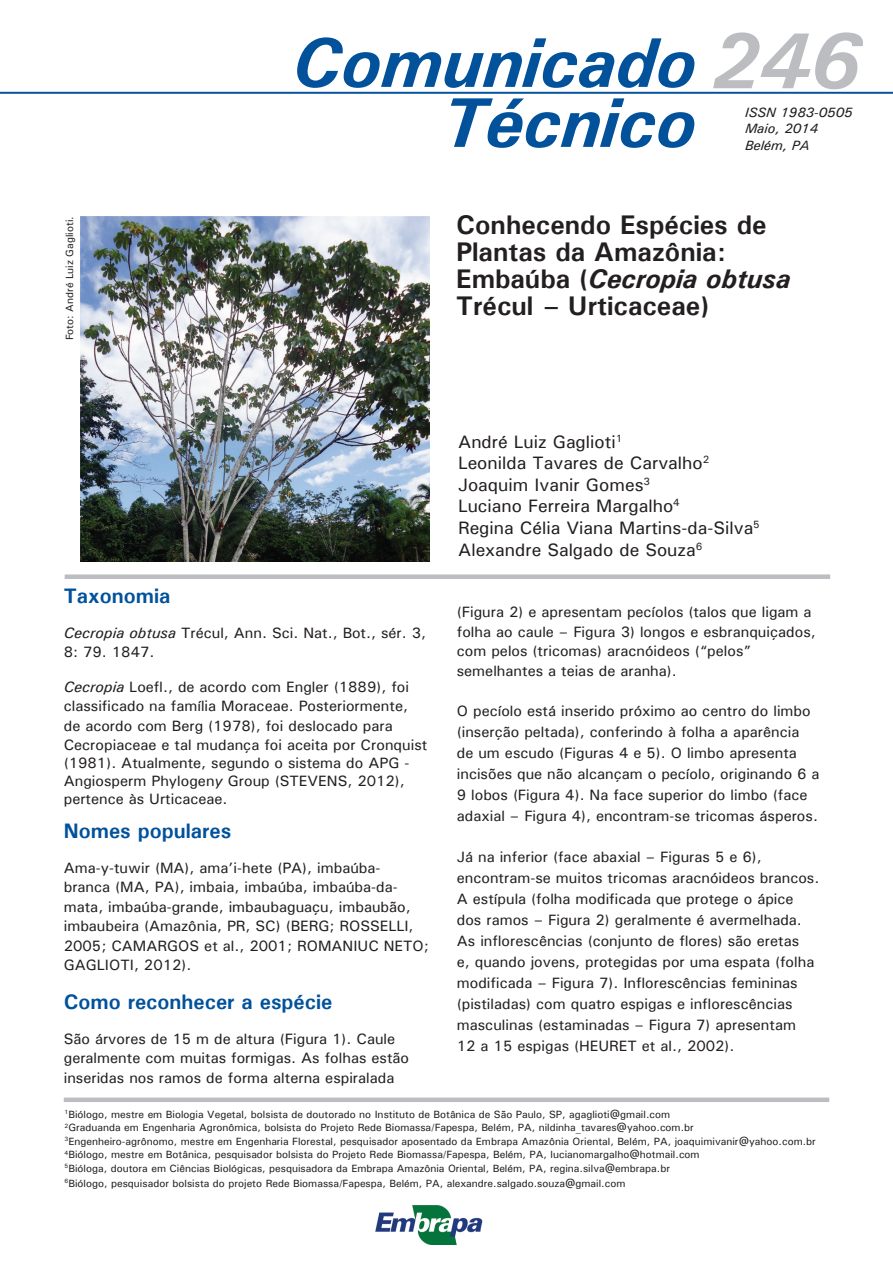
<style>
.page{position:relative;width:893px;height:1263px;background:#fff}
.page>*{position:absolute;margin:0;border:0;box-sizing:border-box;transform-origin:0 0}
.t1{font:italic 700 79.5px "Univers";color:#bcbdc0}
.t2{font:italic 700 70.5px/60px "Univers";color:#01519b;text-align:right}
.t3{font:700 27px/27px "Univers";color:#231f20}
.t4{font:700 21px "Univers";color:#01519b}
.t5{font:500 18px/21.6px "Univers";color:#231f20}
.t6{font:500 15px/19.5px "Univers";color:#231f20}
.t7{font:italic 500 13.5px/16.5px "Univers";color:#231f20}
.t8{font:500 10.5px/13.5px "Univers";color:#231f20}
.s1{font-style:italic}
</style>
<div class="page">
<div style="left:65px;top:574px;width:765px;height:5px;background:#bcbdc0"></div>
<div style="left:64px;top:1097px;width:765px;height:5px;background:#bcbdc0"></div>
<hr style="left:0;top:92px;width:893px;height:2px;background:#01519b">
<img style="left:81px;top:217px;width:348px;height:344px">
<img style="left:375px;top:1205px;width:108px;height:39px">
<p class="t8" style="left:63px;top:340px;width:126px;rotate:-90deg">Foto: André Luiz Gaglioti.</p>
<h2 class="t2" style="left:292px;top:31px;width:406px">Comunicado<br>Técnico</h2>
<h1 class="t1" style="left:710px;top:11px;width:151px">246</h1>
<p class="t7" style="left:745px;top:104px;width:109px">ISSN 1983-0505<br>Maio, 2014<br>Belém, PA</p>
<h3 class="t3" style="left:456px;top:210px;width:336px">Conhecendo Espécies de<br>Plantas da Amazônia:<br>Embaúba (<span class="s1">Cecropia obtusa<br></span>Trécul – Urticaceae)</h3>
<p class="t5" style="left:458px;top:430px;width:303px">André Luiz Gaglioti<sup>1<br></sup>Leonilda Tavares de Carvalho<sup>2<br></sup>Joaquim Ivanir Gomes<sup>3<br></sup>Luciano Ferreira Margalho<sup>4<br></sup>Regina Célia Viana Martins-da-Silva<sup>5<br></sup>Alexandre Salgado de Souza<sup>6</sup></p>
<h3 class="t4" style="left:64px;top:583px;width:108px">Taxonomia</h3>
<p class="t6" style="left:64px;top:622px;width:364px"><span class="s1">Cecropia obtusa</span> Trécul, Ann. Sci. Nat., Bot., sér. 3,<br>8: 79. 1847.</p>
<p class="t6" style="left:64px;top:676px;width:365px"><span class="s1">Cecropia</span> Loefl., de acordo com Engler (1889), foi classificado na família Moraceae. Posteriormente, de acordo com Berg (1978), foi deslocado para Cecropiaceae e tal mudança foi aceita por Cronquist</p>
<p class="t6" style="left:64px;top:753px;width:347px;line-height:18px">(1981). Atualmente, segundo o sistema do APG -<br>Angiosperm Phylogen<span class="s1">y</span> Group (STEVENS, 2012), pertence às Urticaceae.</p>
<h3 class="t4" style="left:64px;top:818px;width:169px">Nomes populares</h3>
<p class="t6" style="left:64px;top:857px;width:367px">Ama-y-tuwir (MA), ama’i-hete (PA), imbaúba&shy;branca (MA, PA), imbaia, imbaúba, imbaúba-da&shy;mata, imbaúba-grande, imbaubaguaçu, imbaubão, imbaubeira (Amazônia, PR, SC) (BERG; ROSSELLI, 2005; CAMARGOS et al., 2001; ROMANIUC NETO; GAGLIOTI, 2012).</p>
<h3 class="t4" style="left:64px;top:989px;width:270px">Como reconhecer a espécie</h3>
<p class="t6" style="left:64px;top:1028px;width:347px">São árvores de 15 m de altura (Figura 1). Caule geralmente com muitas formigas. As folhas estão inseridas nos ramos de forma alterna espiralada</p>
<p class="t6" style="left:457px;top:602px;width:360px">(Figura 2) e apresentam pecíolos (talos que ligam a folha ao caule – Figura 3) longos e esbranquiçados, com pelos (tricomas) aracnóideos (“pelos” semelhantes a teias de aranha).</p>
<p class="t6" style="left:457px;top:700px;width:364px;line-height:21px">O pecíolo está inserido próximo ao centro do limbo (inserção peltada), conferindo à folha a aparência de um escudo (Figuras 4 e 5). O limbo apresenta incisões que não alcançam o pecíolo, originando 6 a 9 lobos (Figura 4). Na face superior do limbo (face adaxial – Figura 4), encontram-se tricomas ásperos.</p>
<p class="t6" style="left:457px;top:846px;width:364px;line-height:21px">Já na inferior (face abaxial – Figuras 5 e 6), encontram-se muitos tricomas aracnóideos brancos.<br>A estípula (folha modificada que protege o ápice dos ramos – Figura 2) geralmente é avermelhada.<br>As inflorescências (conjunto de flores) são eretas<br>e, quando jovens, protegidas por uma espata (folha modificada – Figura 7). Inflorescências femininas (pistiladas) com quatro espigas e inflorescências masculinas (estaminadas – Figura 7) apresentam<br>12 a 15 espigas (HEURET et al., 2002).</p>
<p class="t8" style="left:65px;top:1107px;width:753px"><sup>1</sup>Biólogo, mestre em Biologia Vegetal, bolsista de doutorado no Instituto de Botânica de São Paulo, SP, agaglioti@gmail.com<br><sup>2</sup>Graduanda em Engenharia Agronômica, bolsista do Projeto Rede Biomassa/Fapespa, Belém, PA, nildinha_tavares@yahoo.com.br<br><sup>3</sup>Engenheiro-agrônomo, mestre em Engenharia Florestal, pesquisador aposentado da Embrapa Amazônia Oriental, Belém, PA, joaquimivanir@yahoo.com.br <sup>4</sup>Biólogo, mestre em Botânica, pesquisador bolsista do Projeto Rede Biomassa/Fapespa, Belém, PA, lucianomargalho@hotmail.com<br><sup>5</sup>Bióloga, doutora em Ciências Biológicas, pesquisadora da Embrapa Amazônia Oriental, Belém, PA, regina.silva@embrapa.br</p>
<p class="t8" style="left:65px;top:1176px;width:562px"><sup>6</sup>Biólogo, pesquisador bolsista do projeto Rede Biomassa/Fapespa, Belém, PA, alexandre.salgado.souza@gmail.com</p>
</div>
